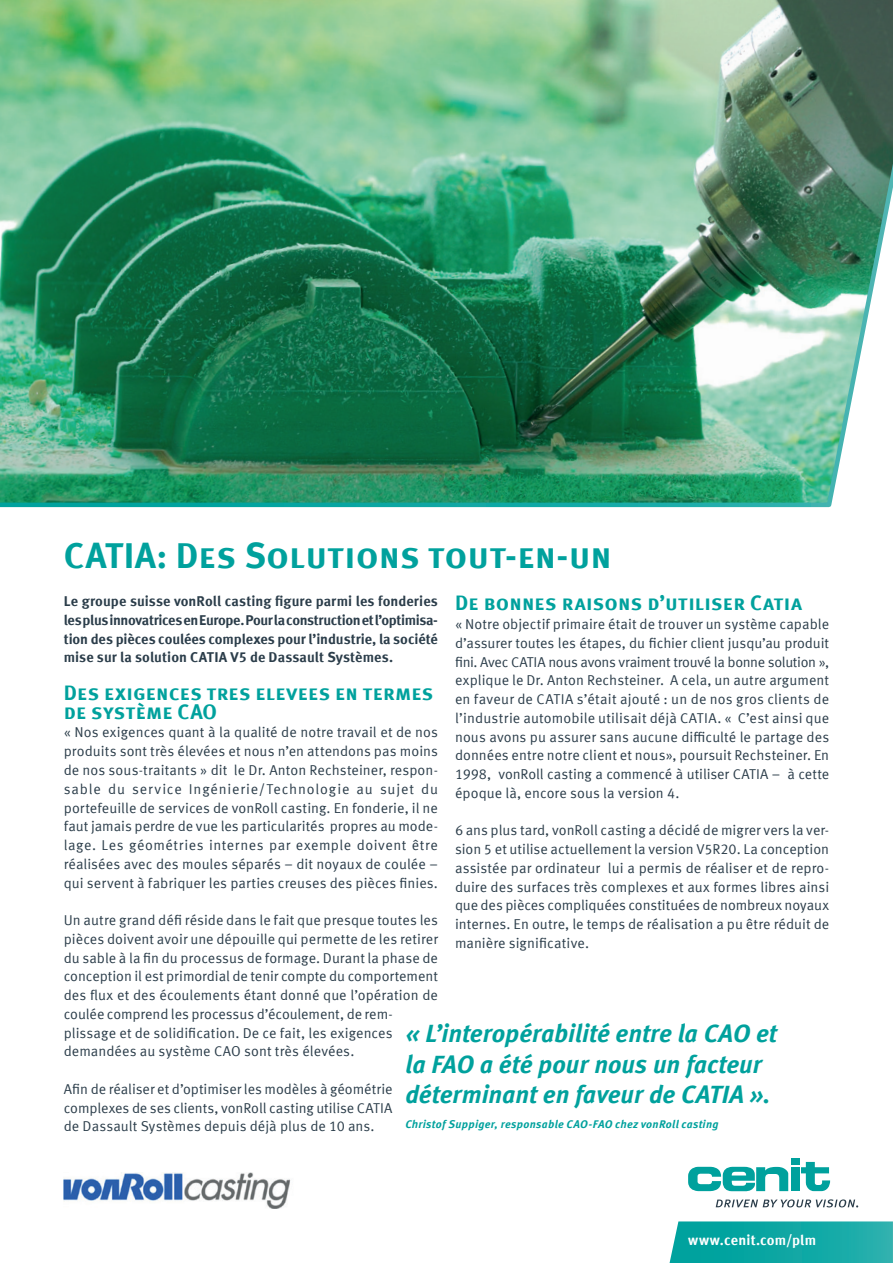
<style>
.page{position:relative;width:893px;height:1263px;background:#fff}
.page>*{position:absolute;margin:0;border:0;box-sizing:border-box;transform-origin:0 0}
.Hauptitel{font:700 36px "Meta Sc Offc";letter-spacing:.005em;color:#00a19d}
.Grünes_Zitat{font:italic 700 25.05px/30.6px "Meta Offc";letter-spacing:-.005em;color:#00a19d}
.Zwischentitel{font:700 21px/18.8px "Meta Sc Offc";letter-spacing:.015em;color:#00a19d}
.Fließtext{font:700 21px "Meta Sc Offc";letter-spacing:.01em;color:#00a19d}
.Fließtext-2{font:14.25px/18.8px "Meta Offc Norm";color:#2b3d4a;text-align:justify}
.Fließtext-3{font:700 14.25px/18.8px "Meta Offc";letter-spacing:.005em;color:#2b3d4a;text-align:justify}
.Webadresse{font:700 14.25px "Meta Offc";letter-spacing:.015em;color:#fff}
.Grünes_Zitat-2{font:italic 700 11.1px "Meta Offc";letter-spacing:.025em;color:#00a19d}
</style>
<div class="page">
<img style="left:0;top:0;width:893px;height:508px">
<svg style="left:670px;top:1221px;width:223px;height:42px;background:#16aaa6"></svg>
<div style="left:791px;top:1158px;width:9px;height:6px;background:#00a19d"></div>
<div style="left:791px;top:1167px;width:9px;height:24px;background:#00a19d"></div>
<svg style="left:688px;top:1167px;width:100px;height:24px"></svg>
<svg style="left:801px;top:1162px;width:29px;height:29px"></svg>
<svg style="left:716px;top:1199px;width:142px;height:8px"></svg>
<img style="left:63px;top:1172px;width:228px;height:36px">
<p class="Hauptitel" style="left:64px;top:534px;width:550px">CATIA: Des Solutions tout-en-un</p>
<p class="Fließtext" style="left:455px;top:590px;width:348px">De bonnes raisons d’utiliser Catia</p>
<p class="Fließtext-2" style="left:455px;top:615px;width:376px">« Notre objectif primaire était de trouver un système capable d’assurer toutes les étapes, du fichier client jusqu’au produit fini. Avec CATIA nous avons vraiment trouvé la bonne solution », explique le Dr. Anton Rechsteiner. A cela, un autre argument en faveur de CATIA s’était ajouté : un de nos gros clients de l’industrie automobile utilisait déjà CATIA. « C’est ainsi que nous avons pu assurer sans aucune difficulté le partage des données entre notre client et nous», poursuit Rechsteiner. En 1998, vonRoll casting a commencé à utiliser CATIA – à cette époque là, encore sous la version 4.</p>
<p class="Fließtext-2" style="left:455px;top:821px;width:376px">6 ans plus tard, vonRoll casting a décidé de migrer vers la ver&shy;sion 5 et utilise actuellement la version V5R20. La conception assistée par ordinateur lui a permis de réaliser et de repro&shy;duire des surfaces très complexes et aux formes libres ainsi que des pièces compliquées constituées de nombreux noyaux internes. En outre, le temps de réalisation a pu être réduit de manière significative.</p>
<p class="Fließtext-3" style="left:64px;top:592px;width:376px">Le groupe suisse vonRoll casting figure parmi les fonderies les plus innovatrices en Europe. Pour la construction et l’optimisa&shy;tion des pièces coulées complexes pour l’industrie, la société mise sur la solution CATIA V5 de Dassault Systèmes.</p>
<p class="Zwischentitel" style="left:64px;top:684px;width:371px">Des exigences tres elevees en termes de système CAO</p>
<p class="Fließtext-2" style="left:64px;top:723px;width:376px">« Nos exigences quant à la qualité de notre travail et de nos produits sont très élevées et nous n’en attendons pas moins de nos sous-traitants » dit le Dr. Anton Rechsteiner, respon&shy;sable du service Ingénierie/Technologie au sujet du portefeuille de services de vonRoll casting. En fonderie, il ne faut jamais perdre de vue les particularités propres au mode&shy;lage. Les géométries internes par exemple doivent être réalisées avec des moules séparés – dit noyaux de coulée – qui servent à fabriquer les parties creuses des pièces finies.</p>
<p class="Fließtext-2" style="left:64px;top:911px;width:376px;text-align:left">Un autre grand défi réside dans le fait que presque toutes les pièces doivent avoir une dépouille qui permette de les retirer du sable à la fin du processus de formage. Durant la phase de conception il est primordial de tenir compte du comportement des flux et des écoulements étant donné que l’opération de coulée comprend les processus d’écoulement, de rem&shy;plissage et de solidification. De ce fait, les exigences demandées au système CAO sont très élevées.</p>
<p class="Fließtext-2" style="left:64px;top:1080px;width:330px">Afin de réaliser et d’optimiser les modèles à géométrie complexes de ses clients, vonRoll casting utilise CATIA de Dassault Systèmes depuis déjà plus de 10 ans.</p>
<p class="Grünes_Zitat" style="left:405px;top:1019px;width:373px">« L’interopérabilité entre la CAO et la FAO a été pour nous un facteur déterminant en faveur de CATIA ».</p>
<p class="Grünes_Zitat-2" style="left:405px;top:1118px;width:315px">Christof Suppiger, responsable CAO-FAO chez vonRoll casting</p>
<p class="Webadresse" style="left:688px;top:1232px;width:129px">www.cenit.com/plm</p>
</div>
